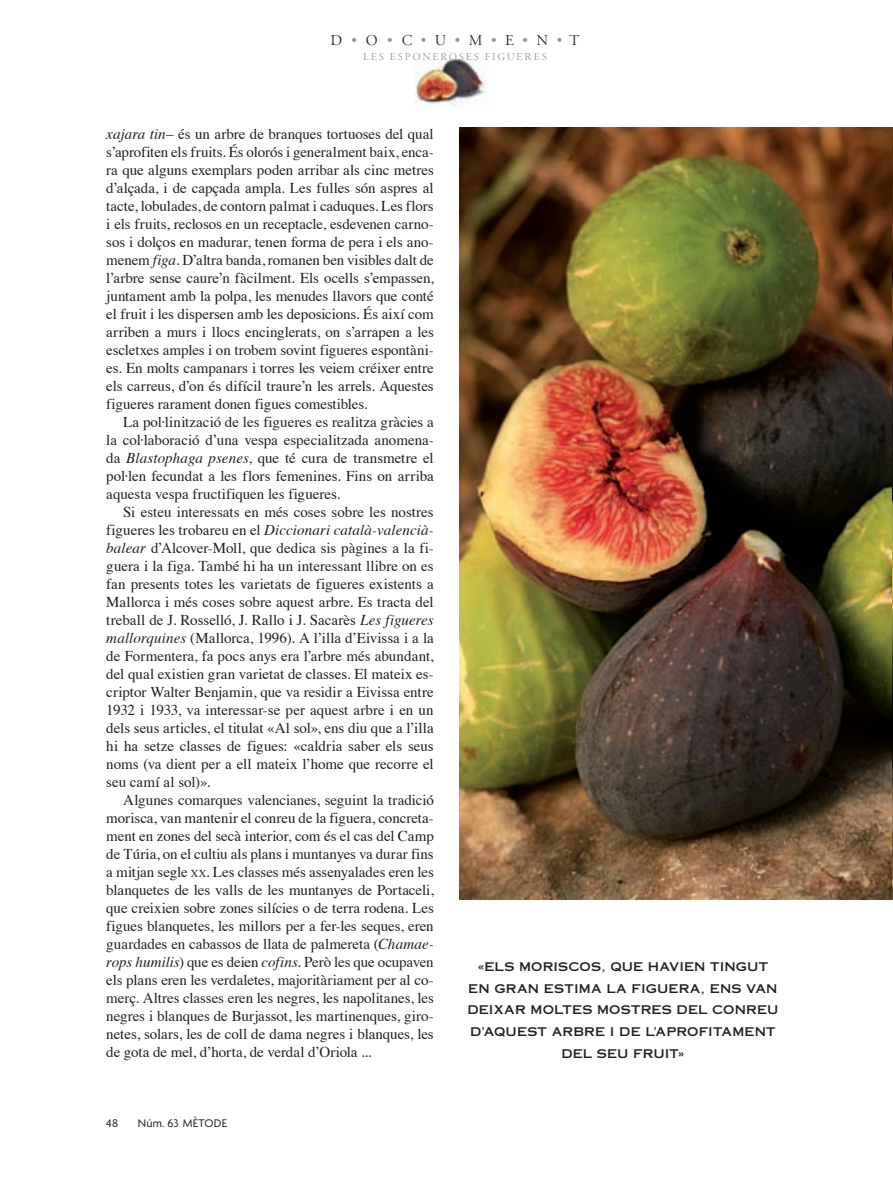
<style>
.page{position:relative;width:893px;height:1191px;background:#fff}
.page>*{position:absolute;margin:0;border:0;box-sizing:border-box;transform-origin:0 0}
.t1{font:15px/18px "Times";letter-spacing:-.005em;color:#231f20;text-align:justify}
.t2{font:15px "Adobe Garamond Titling";color:#231f20}
.t3{font:12px/21.8px "Copperplate Thirty One AB";letter-spacing:.01em;color:#231f20;text-align:center}
.t4{font:12px "Agenda";letter-spacing:.02em;color:#231f20}
.t5{font:10.5px "Adobe Garamond Titling";letter-spacing:.18em;color:#939598}
.s1{color:#939598}
.s2{font-style:italic}
.s3{font-size:10.5px}
</style>
<div class="page">
<img style="left:414px;top:58px;width:72px;height:48px">
<img style="left:459px;top:128px;width:434px;height:771px">
<p class="t2" style="left:330px;top:34px;width:251px">D<span class="s1">•</span>O<span class="s1">•</span>C<span class="s1">•</span>U<span class="s1">•</span>M<span class="s1">•</span>E<span class="s1">•</span>N<span class="s1">•</span>T</p>
<p class="t5" style="left:363px;top:52px;width:185px">LES ESPONEROSES FIGUERES</p>
<p class="t1" style="left:106px;top:126px;width:329px"><span class="s2">xajara tin</span>– és un arbre de branques tortuoses del qual s’aprofiten els fruits. És olorós i generalment baix, enca&shy;ra que alguns exemplars poden arribar als cinc metres d’alçada, i de capçada ampla. Les fulles són aspres al tacte, lobulades, de contorn palmat i caduques. Les flors i els fruits, reclosos en un receptacle, esdevenen carno&shy;sos i dolços en madurar, tenen forma de pera i els ano&shy;menem <span class="s2">figa</span>. D’altra banda, romanen ben visibles dalt de l’arbre sense caure’n fàcilment. Els ocells s’empassen, juntament amb la polpa, les menudes llavors que conté el fruit i les dispersen amb les deposicions. És així com arriben a murs i llocs encinglerats, on s’arrapen a les escletxes amples i on trobem sovint figueres espontàni&shy;es. En molts campanars i torres les veiem créixer entre els carreus, d’on és difícil traure’n les arrels. Aquestes figueres rarament donen figues comestibles.</p>
<p class="t1" style="left:106px;top:414px;width:329px;text-indent:17px">La pol·linització de les figueres es realitza gràcies a la col·laboració d’una vespa especialitzada anomena&shy;da <span class="s2">Blastophaga psenes</span>, que té cura de transmetre el pol·len fecundat a les flors femenines. Fins on arriba aquesta vespa fructifiquen les figueres.</p>
<p class="t1" style="left:106px;top:504px;width:329px;text-indent:17px">Si esteu interessats en més coses sobre les nostres figueres les trobareu en el <span class="s2">Diccionari català-valencià&shy;balear</span> d’Alcover-Moll, que dedica sis pàgines a la fi&shy;guera i la figa. També hi ha un interessant llibre on es fan presents totes les varietats de figueres existents a Mallorca i més coses sobre aquest arbre. Es tracta del treball de J. Rosselló, J. Rallo i J. Sacarès <span class="s2">Les figueres mallorquines</span> (Mallorca, 1996). A l’illa d’Eivissa i a la de Formentera, fa pocs anys era l’arbre més abundant, del qual existien gran varietat de classes. El mateix es&shy;criptor Walter Benjamin, que va residir a Eivissa entre 1932 i 1933, va interessar-se per aquest arbre i en un dels seus articles, el titulat «Al sol», ens diu que a l’illa hi ha setze classes de figues: «caldria saber els seus noms (va dient per a ell mateix l’home que recorre el seu camí al sol)».</p>
<p class="t1" style="left:106px;top:792px;width:329px;text-indent:17px">Algunes comarques valencianes, seguint la tradició morisca, van mantenir el conreu de la figuera, concreta&shy;ment en zones del secà interior, com és el cas del Camp de Túria, on el cultiu als plans i muntanyes va durar fins a mitjan segle <span class="s3">XX</span>. Les classes més assenyalades eren les blanquetes de les valls de les muntanyes de Portaceli, que creixien sobre zones silícies o de terra rodena. Les figues blanquetes, les millors per a fer-les seques, eren guardades en cabassos de llata de palmereta (<span class="s2">Chamae&shy;rops humilis</span>) que es deien <span class="s2">cofins</span>. Però les que ocupaven els plans eren les verdaletes, majoritàriament per al co&shy;merç. Altres classes eren les negres, les napolitanes, les negres i blanques de Burjassot, les martinenques, giro&shy;netes, solars, les de coll de dama negres i blanques, les de gota de mel, d’horta, de verdal d’Oriola ...</p>
<p class="t4" style="left:106px;top:1118px;width:13px">48</p>
<p class="t4" style="left:138px;top:1118px;width:91px">Núm. 63 MÈTODE</p>
<p class="t3" style="left:467px;top:955px;width:313px">«ELS MORISCOS, QUE HAVIEN TINGUT<br>EN GRAN ESTIMA LA FIGUERA, ENS VAN<br>DEIXAR MOLTES MOSTRES DEL CONREU<br>D’AQUEST ARBRE I DE L’APROFITAMENT<br>DEL SEU FRUIT»</p>
</div>
